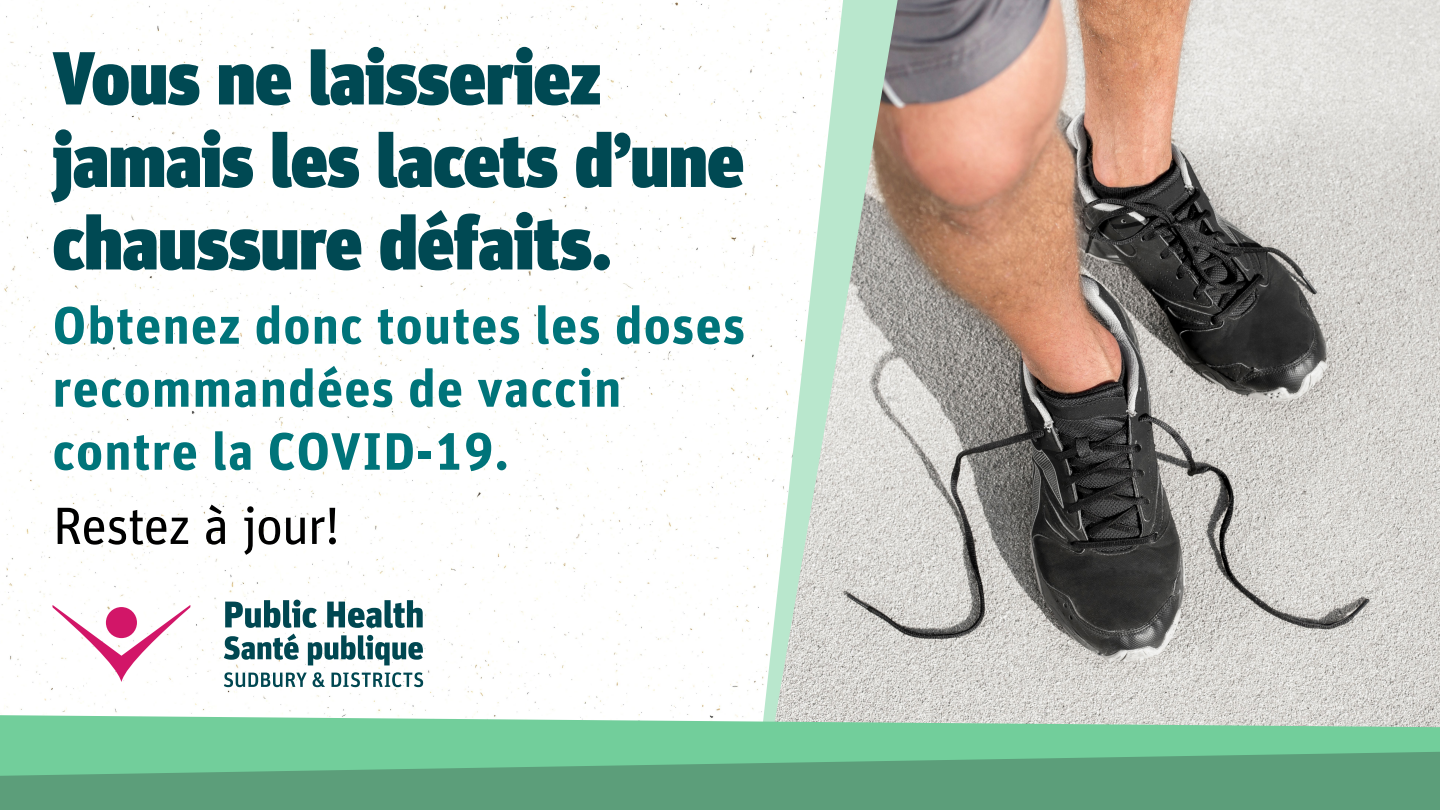
<style>
.page{position:relative;width:1440px;height:810px;background:#fff}
.page>*{position:absolute;margin:0;border:0;box-sizing:border-box;transform-origin:0 0}
.t1{font:900 75px/82.5px "Unit Pro";letter-spacing:-.01em;color:#004953}
.t2{font:700 52.5px/63px "Unit Pro";letter-spacing:.02em;color:#00747a}
.Body{font:52.5px "Unit Pro";letter-spacing:-.025em;color:#000}
</style>
<div class="page">
<img style="left:904px;top:0;width:536px;height:715px">
<img style="left:1px;top:0;width:740px;height:715px">
<svg style="left:741px;top:0;width:163px;height:715px"></svg>
<svg style="left:52px;top:605px;width:138px;height:77px"></svg>
<div style="left:106px;top:607px;width:31px;height:31px;background:#d21668;border-radius:50%"></div>
<svg style="left:225px;top:600px;width:92px;height:28px"></svg>
<svg style="left:327px;top:600px;width:96px;height:28px"></svg>
<svg style="left:224px;top:634px;width:75px;height:26px"></svg>
<svg style="left:308px;top:635px;width:115px;height:30px"></svg>
<svg style="left:224px;top:672px;width:83px;height:15px"></svg>
<svg style="left:313px;top:672px;width:12px;height:15px"></svg>
<svg style="left:331px;top:672px;width:92px;height:15px"></svg>
<svg style="left:0;top:715px;width:1440px;height:37px;background:#84d0a5"></svg>
<svg style="left:0;top:752px;width:1440px;height:58px;background:#60a780"></svg>
<h1 class="t1" style="left:52px;top:33px;width:694px">Vous ne laisseriez jamais les lacets d’une chaussure défaits.</h1>
<h2 class="t2" style="left:52px;top:291px;width:694px">Obtenez donc toutes les doses recommandées de vaccin contre la COVID-19.</h2>
<p class="Body" style="left:52px;top:489px;width:289px">Restez à jour!</p>
</div>
